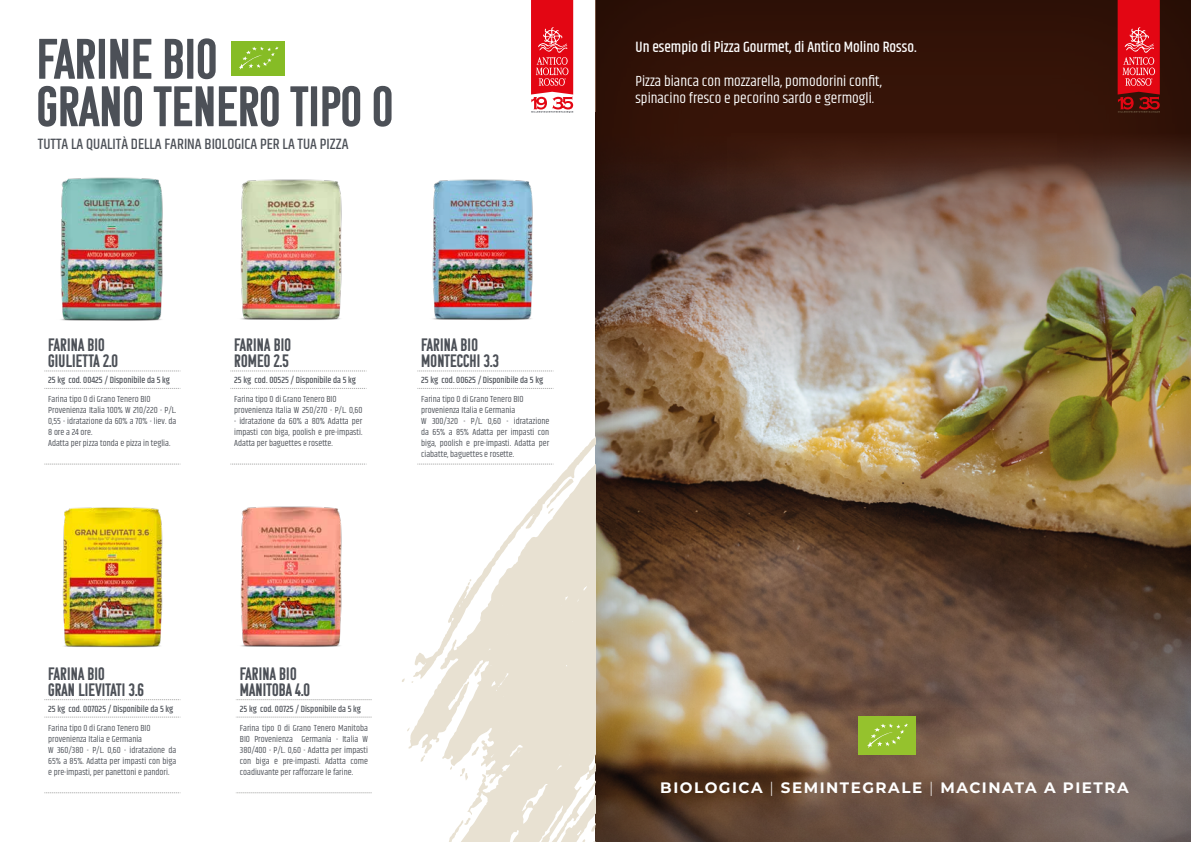
<style>
.page{position:relative;width:1191px;height:842px;background:#fff}
.page>*{position:absolute;margin:0;border:0;box-sizing:border-box;transform-origin:0 0}
.t1{font:57px/47.5px "Komu B";color:#4c5057}
.t2{font:18px/16px "Komu B";letter-spacing:.01em;color:#4c5057}
.t3{font:700 15.1px "Montserrat";letter-spacing:.1em;color:#fff}
.t4{font:15px/17px "Khand";color:#fff}
.t5{font:500 15px "Khand";color:#4c5057}
.t6{font:500 15px "Khand";color:#fff}
.t7{font:9px/11px "Khand";color:#4c5057}
.t8{font:500 9px "Khand";color:#4c5057}
.s1{font-weight:300}
</style>
<div class="page">
<div style="left:595px;top:0;width:596px;height:842px;background:#2e1e1b;opacity:.51"></div>
<img style="left:595px;top:0;width:596px;height:468px">
<div style="left:858px;top:716px;width:58px;height:39px;background:#95c22d"></div>
<svg style="left:867px;top:723px;width:41px;height:25px"></svg>
<svg style="left:1117px;top:0;width:42px;height:113px;background:#cd1d25"></svg>
<svg style="left:408px;top:679px;width:187px;height:163px;fill:#e8e1d2"></svg>
<svg style="left:420px;top:755px;width:5px;height:7px"></svg>
<svg style="left:449px;top:817px;width:22px;height:25px"></svg>
<svg style="left:514px;top:725px;width:81px;height:117px;background:#ebe5d8"></svg>
<svg style="left:460px;top:768px;width:9px;height:13px"></svg>
<svg style="left:472px;top:746px;width:7px;height:10px"></svg>
<svg style="left:413px;top:438px;width:182px;height:241px"></svg>
<svg style="left:467px;top:579px;width:4px;height:8px"></svg>
<svg style="left:545px;top:478px;width:29px;height:36px"></svg>
<svg style="left:44px;top:699px;width:137px;height:1px"></svg>
<svg style="left:44px;top:717px;width:137px;height:1px"></svg>
<svg style="left:44px;top:793px;width:135px;height:1px"></svg>
<svg style="left:236px;top:699px;width:136px;height:1px"></svg>
<svg style="left:236px;top:717px;width:136px;height:1px"></svg>
<svg style="left:236px;top:793px;width:136px;height:1px"></svg>
<svg style="left:230px;top:371px;width:137px;height:1px"></svg>
<svg style="left:230px;top:388px;width:137px;height:1px"></svg>
<svg style="left:230px;top:464px;width:137px;height:1px"></svg>
<svg style="left:44px;top:371px;width:137px;height:1px"></svg>
<svg style="left:44px;top:388px;width:137px;height:1px"></svg>
<svg style="left:44px;top:464px;width:137px;height:1px"></svg>
<svg style="left:417px;top:371px;width:137px;height:1px"></svg>
<svg style="left:417px;top:388px;width:137px;height:1px"></svg>
<svg style="left:417px;top:464px;width:137px;height:1px"></svg>
<div style="left:231px;top:41px;width:54px;height:35px;background:#86bc25"></div>
<svg style="left:239px;top:46px;width:40px;height:24px"></svg>
<svg style="left:531px;top:0;width:42px;height:113px;background:#e73843"></svg>
<img style="left:240px;top:179px;width:102px;height:141px">
<img style="left:240px;top:506px;width:102px;height:141px">
<img style="left:432px;top:179px;width:101px;height:141px">
<img style="left:60px;top:177px;width:103px;height:144px">
<img style="left:62px;top:507px;width:101px;height:141px">
<h1 class="t1" style="left:37px;top:35px;width:358px">FARINE BIO<br>GRANO TENERO TIPO 0</h1>
<h3 class="t5" style="left:38px;top:134px;width:312px">TUTTA LA QUALITÀ DELLA FARINA BIOLOGICA PER LA TUA PIZZA</h3>
<h2 class="t2" style="left:48px;top:337px;width:71px">FARINA BIO<br>GIULIETTA 2.0</h2>
<p class="t8" style="left:48px;top:375px;width:123px">25 kg cod. 00425 / Disponibile da 5 kg</p>
<p class="t7" style="left:48px;top:394px;width:130px">Farina tipo 0 di Grano Tenero BIO<br>Provenienza Italia 100% W 210/220 - P/L.<br>0,55 - idratazione da 60% a 70% - liev. da<br>8 ore a 24 ore.<br>Adatta per pizza tonda e pizza in teglia.</p>
<h2 class="t2" style="left:234px;top:337px;width:58px">FARINA BIO<br>ROMEO 2.5</h2>
<p class="t8" style="left:234px;top:375px;width:123px">25 kg cod. 00525 / Disponibile da 5 kg</p>
<p class="t7" style="left:234px;top:394px;width:130px">Farina tipo 0 di Grano Tenero BIO provenienza Italia W 250/270 - P/L. 0,60</p>
<p class="t7" style="left:234px;top:416px;width:130px;text-align:justify">- idratazione da 60% a 80% Adatta per impasti con biga, poolish e pre-impasti.<br>Adatta per baguettes e rosette.</p>
<h2 class="t2" style="left:421px;top:337px;width:79px">FARINA BIO<br>MONTECCHI 3.3</h2>
<p class="t8" style="left:421px;top:375px;width:123px">25 kg cod. 00625 / Disponibile da 5 kg</p>
<p class="t7" style="left:421px;top:394px;width:130px">Farina tipo 0 di Grano Tenero BIO provenienza Italia e Germania<br>W 300/320 - P/L. 0,60 - idratazione da 65% a 85% Adatta per impasti con biga, poolish e pre-impasti. Adatta per ciabatte, baguettes e rosette.</p>
<h2 class="t2" style="left:48px;top:665px;width:97px">FARINA BIO<br>GRAN LIEVITATI 3.6</h2>
<p class="t8" style="left:48px;top:703px;width:127px">25 kg cod. 007025 / Disponibile da 5 kg</p>
<p class="t7" style="left:48px;top:723px;width:130px">Farina tipo 0 di Grano Tenero BIO provenienza Italia e Germania<br>W 360/380 - P/L. 0,60 - idratazione da 65% a 85%. Adatta per impasti con biga e pre-impasti, per panettoni e pandori.</p>
<h2 class="t2" style="left:240px;top:665px;width:72px">FARINA BIO<br>MANITOBA 4.0</h2>
<p class="t8" style="left:240px;top:703px;width:123px">25 kg cod. 00725 / Disponibile da 5 kg</p>
<p class="t7" style="left:240px;top:723px;width:130px;text-align:justify">Farina tipo 0 di Grano Tenero Manitoba BIO Provenienza Germania - Italia W 380/400 - P/L. 0,60 - Adatta per impasti con biga e pre-impasti. Adatta come coadiuvante per rafforzare le farine.</p>
<h3 class="t6" style="left:635px;top:37px;width:283px">Un esempio di Pizza Gourmet, di Antico Molino Rosso.</h3>
<h3 class="t4" style="left:635px;top:73px;width:248px">Pizza bianca con mozzarella, pomodorini confit, spinacino fresco e pecorino sardo e germogli.</h3>
<h3 class="t3" style="left:660px;top:777px;width:470px">BIOLOGICA <span class="s1">|</span> SEMINTEGRALE <span class="s1">|</span> MACINATA A PIETRA</h3>
</div>
